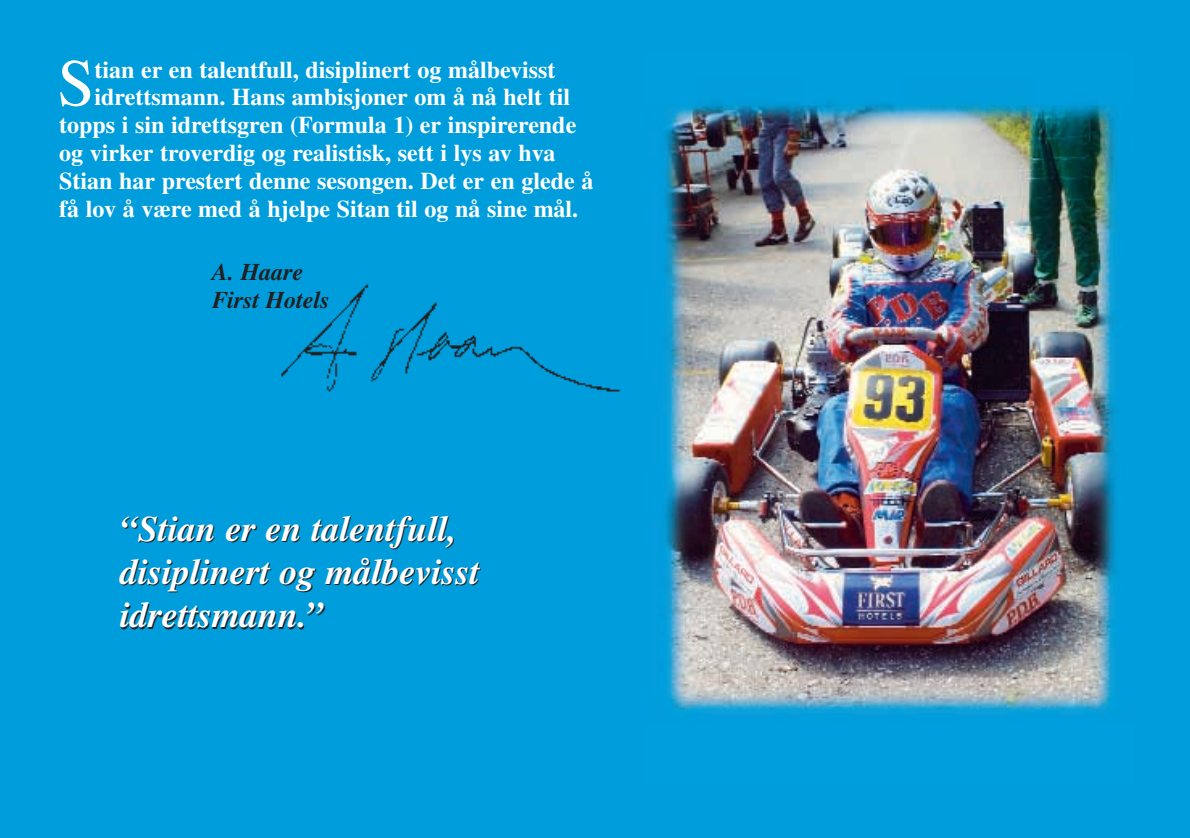
<style>
.page{position:relative;width:1190px;height:838px;background:#009ddc}
.page>*{position:absolute;margin:0;border:0;box-sizing:border-box;transform-origin:0 0}
.t1{font:67px "Times";color:#fff}
.t2{font:italic 700 36px/43.2px "Times";color:#fff}
.t3{font:700 24px "Times";color:#fff}
.t4{font:italic 700 24px/28.8px "Times";color:#231f20}
</style>
<div class="page">
<img style="left:281px;top:284px;width:339px;height:108px">
<img style="left:665px;top:104px;width:451px;height:610px">
<h1 class="t1" style="left:57px;top:59px;width:39px">S</h1>
<p class="t3" style="left:94px;top:61px;width:463px">tian er en talentfull, disiplinert og målbevisst</p>
<p class="t3" style="left:94px;top:89px;width:477px">idrettsmann. Hans ambisjoner om å nå helt til</p>
<p class="t3" style="left:59px;top:117px;width:519px">topps i sin idrettsgren (Formula 1) er inspirerende</p>
<p class="t3" style="left:59px;top:145px;width:498px">og virker troverdig og realistisk, sett i lys av hva</p>
<p class="t3" style="left:59px;top:173px;width:536px">Stian har prestert denne sesongen. Det er en glede å</p>
<p class="t3" style="left:59px;top:201px;width:521px">få lov å være med å hjelpe Sitan til og nå sine mål.</p>
<p class="t4" style="left:212px;top:259px;width:119px">A. Haare<br>First Hotels</p>
<h2 class="t2" style="left:120px;top:510px;width:361px">“Stian er en talentfull, disiplinert og målbevisst idrettsmann.’’</h2>
</div>
